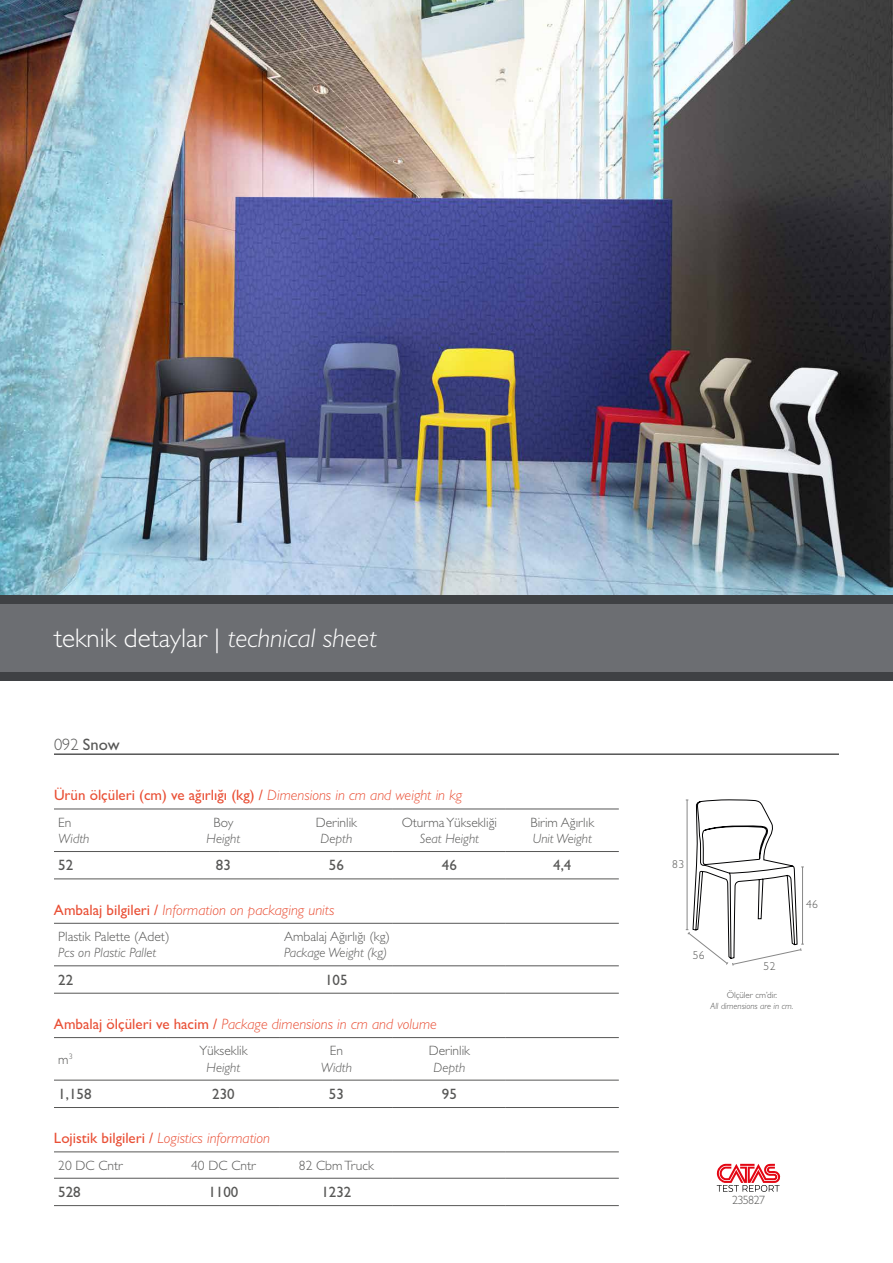
<style>
.page{position:relative;width:893px;height:1263px;background:#fff}
.page>*{position:absolute;margin:0;border:0;box-sizing:border-box;transform-origin:0 0}
.t1{font:300 27px "Gill Sans";color:#fff}
.t2{font:16.5px "Gill Sans";color:#575756}
.t3{font:italic 300 15px "Gill Sans";color:#e94f35}
.t4{font:15px "Gill Sans";color:#e94f35}
.t5{font:15px "Gill Sans";color:#575756}
.t6{font:300 13.5px "Gill Sans";color:#575756}
.t7{font:italic 300 13.5px "Gill Sans";color:#575756}
.t8{font:300 12px "Gill Sans";letter-spacing:-.05em;color:#575756}
.t9{font:300 11.55px "Gill Sans";letter-spacing:.04em;color:#575756}
.t10{font:italic 300 9px "Gill Sans";color:#575756}
.t11{font:300 9px "Gill Sans";color:#575756}
.s1{font-style:italic}
.s2{font-weight:300}
.s3{font-weight:300;font-style:italic}
.s4{font-weight:400;font-style:normal}
</style>
<div class="page">
<svg style="left:717px;top:1163px;width:63px;height:29px"></svg>
<img style="left:0;top:0;width:893px;height:595px">
<svg style="left:686px;top:799px;width:118px;height:167px"></svg>
<div style="left:0;top:604px;width:893px;height:68px;background:#6c6e72"></div>
<div style="left:0;top:672px;width:893px;height:8px;background:#3f4144"></div>
<div style="left:0;top:595px;width:893px;height:9px;background:#3f4144"></div>
<hr style="left:54px;top:809px;width:113px;height:1px;background:#575756">
<hr style="left:167px;top:809px;width:113px;height:1px;background:#575756">
<hr style="left:280px;top:809px;width:113px;height:1px;background:#575756">
<hr style="left:393px;top:809px;width:113px;height:1px;background:#575756">
<hr style="left:506px;top:809px;width:113px;height:1px;background:#575756">
<hr style="left:54px;top:851px;width:113px;height:1px;background:#575756">
<hr style="left:167px;top:851px;width:113px;height:1px;background:#575756">
<hr style="left:280px;top:851px;width:113px;height:1px;background:#575756">
<hr style="left:393px;top:851px;width:113px;height:1px;background:#575756">
<hr style="left:506px;top:851px;width:113px;height:1px;background:#575756">
<hr style="left:54px;top:878px;width:113px;height:1px;background:#575756">
<hr style="left:167px;top:878px;width:113px;height:1px;background:#575756">
<hr style="left:280px;top:878px;width:113px;height:1px;background:#575756">
<hr style="left:393px;top:878px;width:113px;height:1px;background:#575756">
<hr style="left:506px;top:878px;width:113px;height:1px;background:#575756">
<hr style="left:280px;top:993px;width:113px;height:1px;background:#575756">
<hr style="left:54px;top:1037px;width:113px;height:1px;background:#575756">
<hr style="left:167px;top:1037px;width:113px;height:1px;background:#575756">
<hr style="left:280px;top:1037px;width:113px;height:1px;background:#575756">
<hr style="left:393px;top:1037px;width:113px;height:1px;background:#575756">
<hr style="left:506px;top:1037px;width:113px;height:1px;background:#575756">
<hr style="left:54px;top:1080px;width:113px;height:1px;background:#575756">
<hr style="left:167px;top:1080px;width:113px;height:1px;background:#575756">
<hr style="left:280px;top:1080px;width:113px;height:1px;background:#575756">
<hr style="left:393px;top:1080px;width:113px;height:1px;background:#575756">
<hr style="left:506px;top:1080px;width:113px;height:1px;background:#575756">
<hr style="left:54px;top:1107px;width:113px;height:1px;background:#575756">
<hr style="left:167px;top:1107px;width:113px;height:1px;background:#575756">
<hr style="left:280px;top:1107px;width:113px;height:1px;background:#575756">
<hr style="left:393px;top:1107px;width:113px;height:1px;background:#575756">
<hr style="left:506px;top:1107px;width:113px;height:1px;background:#575756">
<hr style="left:54px;top:1151px;width:113px;height:1px;background:#575756">
<hr style="left:167px;top:1151px;width:113px;height:1px;background:#575756">
<hr style="left:280px;top:1151px;width:113px;height:1px;background:#575756">
<hr style="left:393px;top:1151px;width:113px;height:1px;background:#575756">
<hr style="left:506px;top:1151px;width:113px;height:1px;background:#575756">
<hr style="left:54px;top:1178px;width:113px;height:1px;background:#575756">
<hr style="left:167px;top:1178px;width:113px;height:1px;background:#575756">
<hr style="left:280px;top:1178px;width:113px;height:1px;background:#575756">
<hr style="left:393px;top:1178px;width:113px;height:1px;background:#575756">
<hr style="left:506px;top:1178px;width:113px;height:1px;background:#575756">
<hr style="left:54px;top:923px;width:113px;height:1px;background:#575756">
<hr style="left:167px;top:923px;width:113px;height:1px;background:#575756">
<hr style="left:280px;top:923px;width:113px;height:1px;background:#575756">
<hr style="left:393px;top:923px;width:113px;height:1px;background:#575756">
<hr style="left:506px;top:923px;width:113px;height:1px;background:#575756">
<hr style="left:280px;top:965px;width:113px;height:1px;background:#575756">
<hr style="left:54px;top:965px;width:113px;height:1px;background:#575756">
<hr style="left:167px;top:965px;width:113px;height:1px;background:#575756">
<hr style="left:54px;top:993px;width:113px;height:1px;background:#575756">
<hr style="left:167px;top:993px;width:113px;height:1px;background:#575756">
<hr style="left:393px;top:965px;width:113px;height:1px;background:#575756">
<hr style="left:506px;top:965px;width:113px;height:1px;background:#575756">
<hr style="left:393px;top:993px;width:113px;height:1px;background:#575756">
<hr style="left:506px;top:993px;width:113px;height:1px;background:#575756">
<hr style="left:54px;top:1205px;width:113px;height:1px;background:#575756">
<hr style="left:167px;top:1205px;width:113px;height:1px;background:#575756">
<hr style="left:280px;top:1205px;width:113px;height:1px;background:#575756">
<hr style="left:393px;top:1205px;width:113px;height:1px;background:#575756">
<hr style="left:506px;top:1205px;width:113px;height:1px;background:#575756">
<hr style="left:54px;top:754px;width:785px;height:1px;background:#000">
<h1 class="t1" style="left:54px;top:622px;width:324px">teknik detaylar | <span class="s1">technical sheet</span></h1>
<p class="t2" style="left:54px;top:734px;width:67px"><span class="s2">092</span> Snow</p>
<p class="t4" style="left:54px;top:787px;width:410px">Ürün ölçüleri (cm) ve ağırlığı (kg) / <span class="s3">Dimensions in cm and weight in kg</span></p>
<p class="t6" style="left:58px;top:814px;width:15px">En</p>
<p class="t7" style="left:58px;top:831px;width:33px">Width</p>
<p class="t6" style="left:402px;top:814px;width:97px">Oturma Yüksekliği</p>
<p class="t7" style="left:420px;top:831px;width:61px">Seat Height</p>
<p class="t6" style="left:214px;top:814px;width:21px">Boy</p>
<p class="t7" style="left:207px;top:831px;width:35px">Height</p>
<p class="t6" style="left:316px;top:814px;width:43px">Derinlik</p>
<p class="t7" style="left:321px;top:831px;width:33px">Depth</p>
<p class="t6" style="left:530px;top:814px;width:65px">Birim Ağırlık</p>
<p class="t7" style="left:533px;top:831px;width:61px">Unit Weight</p>
<p class="t5" style="left:58px;top:857px;width:16px">52</p>
<p class="t5" style="left:216px;top:857px;width:16px">83</p>
<p class="t5" style="left:329px;top:857px;width:16px">56</p>
<p class="t5" style="left:442px;top:857px;width:16px">46</p>
<p class="t5" style="left:553px;top:857px;width:20px">4,4</p>
<p class="t3" style="left:54px;top:901px;width:282px"><span class="s4">Ambalaj bilgileri /</span> Information on packaging units</p>
<p class="t6" style="left:58px;top:929px;width:113px">Plastik Palette (Adet)</p>
<p class="t7" style="left:58px;top:945px;width:100px">Pcs on Plastic Pallet</p>
<p class="t6" style="left:284px;top:929px;width:107px">Ambalaj Ağırlığı (kg)</p>
<p class="t7" style="left:284px;top:945px;width:105px">Package Weight (kg)</p>
<p class="t5" style="left:58px;top:971px;width:16px">22</p>
<p class="t5" style="left:325px;top:971px;width:24px">105</p>
<p class="t3" style="left:54px;top:1015px;width:384px"><span class="s4">Ambalaj ölçüleri ve hacim /</span> Package dimensions in cm and volume</p>
<p class="t6" style="left:58px;top:1051px;width:16px">m<sup>3</sup></p>
<p class="t6" style="left:199px;top:1043px;width:50px">Yükseklik</p>
<p class="t7" style="left:207px;top:1059px;width:35px">Height</p>
<p class="t6" style="left:330px;top:1043px;width:15px">En</p>
<p class="t7" style="left:321px;top:1059px;width:33px">Width</p>
<p class="t6" style="left:429px;top:1043px;width:43px">Derinlik</p>
<p class="t7" style="left:434px;top:1059px;width:33px">Depth</p>
<p class="t5" style="left:58px;top:1085px;width:35px">1,158</p>
<p class="t5" style="left:212px;top:1085px;width:24px">230</p>
<p class="t5" style="left:329px;top:1085px;width:16px">53</p>
<p class="t5" style="left:442px;top:1085px;width:16px">95</p>
<p class="t3" style="left:54px;top:1129px;width:218px"><span class="s4">Lojistik bilgileri /</span> Logistics information</p>
<p class="t6" style="left:58px;top:1157px;width:66px">20 DC Cntr</p>
<p class="t6" style="left:191px;top:1157px;width:66px">40 DC Cntr</p>
<p class="t6" style="left:299px;top:1157px;width:76px">82 Cbm Truck</p>
<p class="t5" style="left:58px;top:1183px;width:24px">528</p>
<p class="t5" style="left:208px;top:1183px;width:31px">1100</p>
<p class="t5" style="left:321px;top:1183px;width:31px">1232</p>
<p class="t9" style="left:672px;top:857px;width:13px">83</p>
<p class="t9" style="left:806px;top:898px;width:13px">46</p>
<p class="t9" style="left:693px;top:948px;width:13px">56</p>
<p class="t9" style="left:764px;top:960px;width:13px">52</p>
<p class="t11" style="left:727px;top:990px;width:52px">Ölçüler cm’dir.</p>
<p class="t10" style="left:710px;top:1000px;width:84px">All dimensions are in cm.</p>
<p class="t8" style="left:732px;top:1193px;width:34px">235827</p>
</div>
